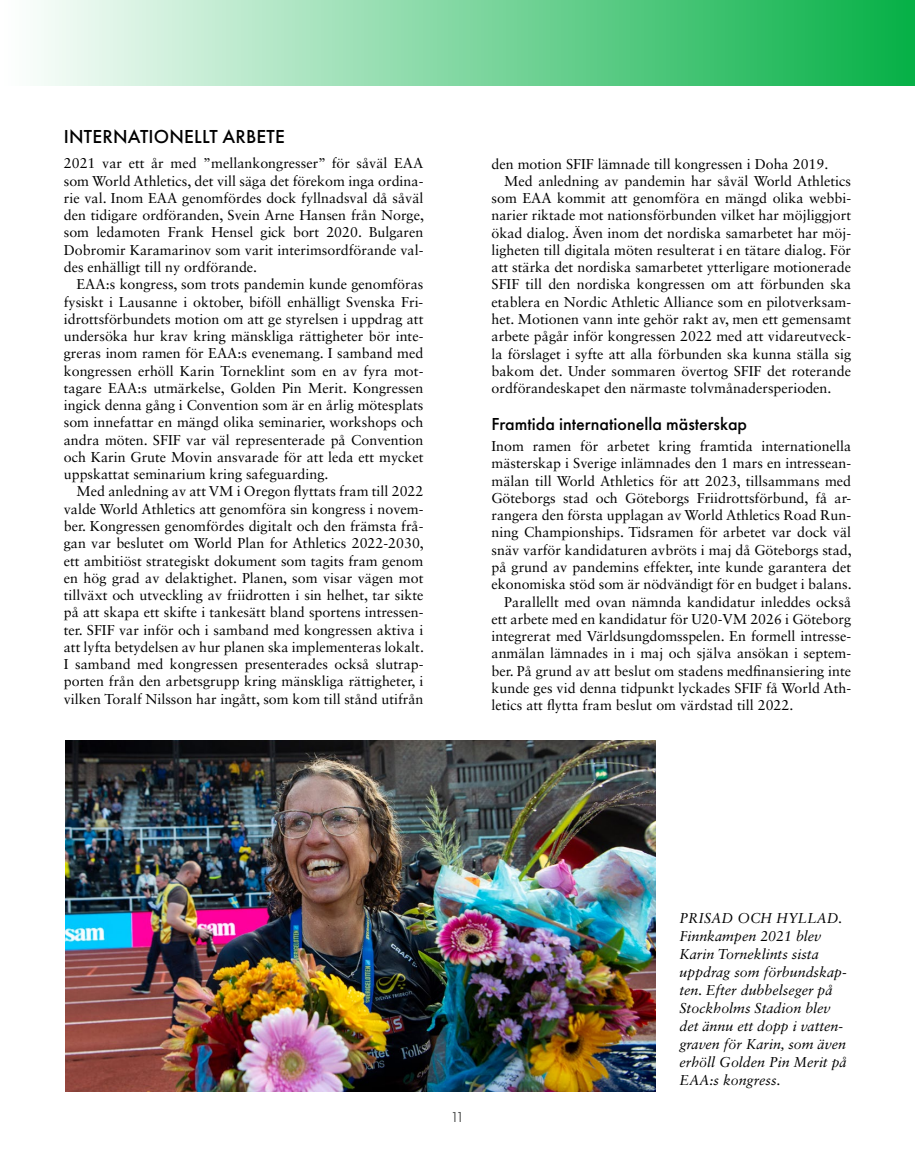
<style>
.page{position:relative;width:915px;height:1149px;background:#fff}
.page>*{position:absolute;margin:0;border:0;box-sizing:border-box;transform-origin:0 0}
.t1{font:500 19.5px "Futura PT";letter-spacing:.01em;color:#000}
.t2{font:500 18px "Futura PT";color:#000}
.t3{font:15px "Futura PT";color:#555756}
.t4{font:14.25px/17.2px "Sabon LT Std";color:#000;text-align:justify}
.t5{font:italic 14.25px/18px "Sabon LT Std";color:#000}
</style>
<div class="page">
<div style="left:0;top:0;width:914px;height:85px;background:linear-gradient(to right,#fff,#06b046)"></div>
<img style="left:65px;top:740px;width:590px;height:351px">
<h1 class="t1" style="left:64px;top:124px;width:222px">INTERNATIONELLT ARBETE</h1>
<p class="t4" style="left:64px;top:154px;width:361px">2021 var ett år med ”mellankongresser” för såväl EAA som World Athletics, det vill säga det förekom inga ordina&shy;rie val. Inom EAA genomfördes dock fyllnadsval då såväl den tidigare ordföranden, Svein Arne Hansen från Norge, som ledamoten Frank Hensel gick bort 2020. Bulgaren Dobromir Karamarinov som varit interimsordförande val&shy;des enhälligt till ny ordförande.</p>
<p class="t4" style="left:64px;top:275px;width:361px;text-indent:13px">EAA:s kongress, som trots pandemin kunde genomföras fysiskt i Lausanne i oktober, biföll enhälligt Svenska Fri&shy;idrottsförbundets motion om att ge styrelsen i uppdrag att undersöka hur krav kring mänskliga rättigheter bör inte&shy;greras inom ramen för EAA:s evenemang. I samband med kongressen erhöll Karin Torneklint som en av fyra mot&shy;tagare EAA:s utmärkelse, Golden Pin Merit. Kongressen ingick denna gång i Convention som är en årlig mötesplats som innefattar en mängd olika seminarier, workshops och andra möten. SFIF var väl representerade på Convention och Karin Grute Movin ansvarade för att leda ett mycket uppskattat seminarium kring safeguarding.</p>
<p class="t4" style="left:64px;top:482px;width:361px;text-indent:13px">Med anledning av att VM i Oregon flyttats fram till 2022 valde World Athletics att genomföra sin kongress i novem&shy;ber. Kongressen genomfördes digitalt och den främsta frå&shy;gan var beslutet om World Plan for Athletics 2022-2030, ett ambitiöst strategiskt dokument som tagits fram genom en hög grad av delaktighet. Planen, som visar vägen mot tillväxt och utveckling av friidrotten i sin helhet, tar sikte på att skapa ett skifte i tankesätt bland sportens intressen&shy;ter. SFIF var inför och i samband med kongressen aktiva i att lyfta betydelsen av hur planen ska implementeras lokalt.<br>I samband med kongressen presenterades också slutrap&shy;porten från den arbetsgrupp kring mänskliga rättigheter, i vilken Toralf Nilsson har ingått, som kom till stånd utifrån</p>
<p class="t4" style="left:491px;top:155px;width:338px">den motion SFIF lämnade till kongressen i Doha 2019.</p>
<p class="t4" style="left:504px;top:172px;width:348px">Med anledning av pandemin har såväl World Athletics</p>
<p class="t4" style="left:491px;top:189px;width:361px">som EAA kommit att genomföra en mängd olika webbi-</p>
<p class="t4" style="left:491px;top:206px;width:361px">narier riktade mot nationsförbunden vilket har möjliggjort</p>
<p class="t4" style="left:491px;top:224px;width:361px">ökad dialog. Även inom det nordiska samarbetet har möj-</p>
<p class="t4" style="left:491px;top:241px;width:361px">ligheten till digitala möten resulterat i en tätare dialog. För</p>
<p class="t4" style="left:491px;top:258px;width:361px">att stärka det nordiska samarbetet ytterligare motionerade</p>
<p class="t4" style="left:491px;top:275px;width:361px">SFIF till den nordiska kongressen om att förbunden ska</p>
<p class="t4" style="left:491px;top:293px;width:361px">etablera en Nordic Athletic Alliance som en pilotverksam-</p>
<p class="t4" style="left:491px;top:310px;width:361px">het. Motionen vann inte gehör rakt av, men ett gemensamt</p>
<p class="t4" style="left:491px;top:327px;width:361px">arbete pågår inför kongressen 2022 med att vidareutveck-</p>
<p class="t4" style="left:491px;top:345px;width:361px">la förslaget i syfte att alla förbunden ska kunna ställa sig</p>
<p class="t4" style="left:491px;top:362px;width:361px">bakom det. Under sommaren övertog SFIF det roterande</p>
<p class="t4" style="left:491px;top:379px;width:341px">ordförandeskapet den närmaste tolvmånadersperioden.</p>
<p class="t2" style="left:491px;top:412px;width:257px">Framtida internationella mästerskap</p>
<p class="t4" style="left:491px;top:437px;width:361px">Inom ramen för arbetet kring framtida internationella</p>
<p class="t4" style="left:491px;top:454px;width:361px">mästerskap i Sverige inlämnades den 1 mars en intressean-</p>
<p class="t4" style="left:491px;top:471px;width:361px">mälan till World Athletics för att 2023, tillsammans med</p>
<p class="t4" style="left:491px;top:489px;width:361px">Göteborgs stad och Göteborgs Friidrottsförbund, få ar-</p>
<p class="t4" style="left:491px;top:506px;width:361px">rangera den första upplagan av World Athletics Road Run-</p>
<p class="t4" style="left:491px;top:523px;width:361px">ning Championships. Tidsramen för arbetet var dock väl</p>
<p class="t4" style="left:491px;top:541px;width:361px">snäv varför kandidaturen avbröts i maj då Göteborgs stad,</p>
<p class="t4" style="left:491px;top:558px;width:361px">på grund av pandemins effekter, inte kunde garantera det</p>
<p class="t4" style="left:491px;top:575px;width:361px">ekonomiska stöd som är nödvändigt för en budget i balans.</p>
<p class="t4" style="left:504px;top:592px;width:348px">Parallellt med ovan nämnda kandidatur inleddes också</p>
<p class="t4" style="left:491px;top:610px;width:361px">ett arbete med en kandidatur för U20-VM 2026 i Göteborg</p>
<p class="t4" style="left:491px;top:627px;width:361px">integrerat med Världsungdomsspelen. En formell intresse-</p>
<p class="t4" style="left:491px;top:644px;width:361px">anmälan lämnades in i maj och själva ansökan i septem-</p>
<p class="t4" style="left:491px;top:661px;width:361px">ber. På grund av att beslut om stadens medfinansiering inte</p>
<p class="t4" style="left:491px;top:679px;width:361px">kunde ges vid denna tidpunkt lyckades SFIF få World Ath-</p>
<p class="t4" style="left:491px;top:696px;width:303px">letics att flytta fram beslut om värdstad till 2022.</p>
<p class="t3" style="left:450px;top:1107px;width:15px">11</p>
<p class="t5" style="left:679px;top:908px;width:169px">PRISAD OCH HYLLAD.<br>Finnkampen 2021 blev<br>Karin Torneklints sista uppdrag som förbundskap&shy;ten. Efter dubbelseger på<br>Stockholms Stadion blev det ännu ett dopp i vatten&shy;graven för Karin, som även erhöll Golden Pin Merit på<br>EAA:s kongress.</p>
</div>
